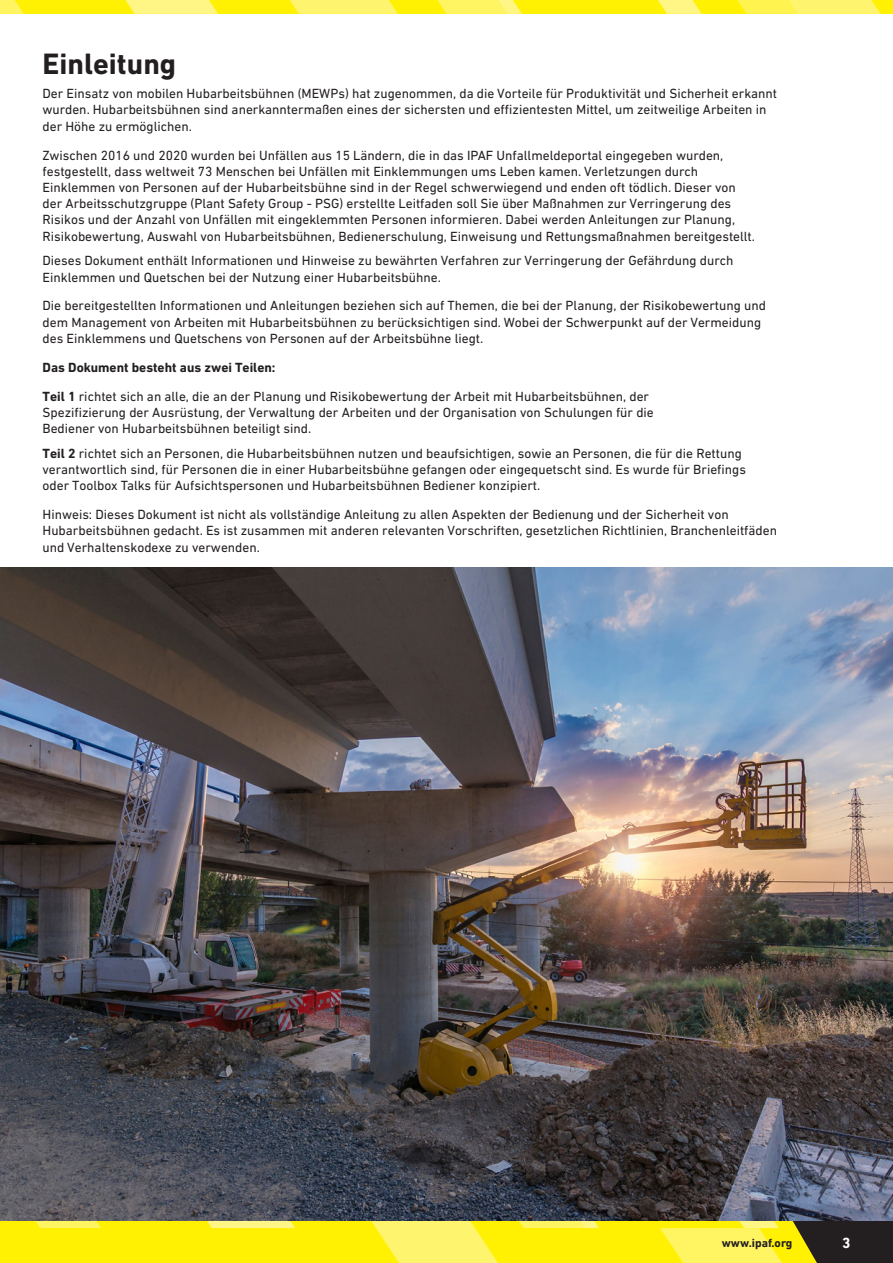
<style>
.page{position:relative;width:893px;height:1263px;background:#fff}
.page>*{position:absolute;margin:0;border:0;box-sizing:border-box;transform-origin:0 0}
.TOC_TITLES{font:700 30px "DIN Next CYR";color:#231f20}
.t1{font:700 15px "DIN Next CYR";color:#fff}
.Body{font:13.5px/16.2px "DIN Next CYR";color:#231f20}
.t2{font:700 13.5px "DIN Next CYR";color:#231f20}
.t3{font:700 12px "DIN Next CYR";color:#231f20}
.s1{font-weight:700}
</style>
<div class="page">
<div style="left:0;top:1220px;width:893px;height:43px;background:#fff101"></div>
<svg style="left:35px;top:1220px;width:66px;height:8px"></svg>
<svg style="left:207px;top:1220px;width:88px;height:8px"></svg>
<svg style="left:371px;top:1220px;width:228px;height:43px"></svg>
<svg style="left:660px;top:1220px;width:233px;height:43px"></svg>
<div style="left:0;top:0;width:893px;height:14px;background:#fff101"></div>
<svg style="left:0;top:0;width:24px;height:14px"></svg>
<svg style="left:125px;top:0;width:93px;height:14px"></svg>
<svg style="left:658px;top:0;width:44px;height:14px"></svg>
<svg style="left:437px;top:0;width:85px;height:14px"></svg>
<svg style="left:737px;top:0;width:144px;height:14px;background:#fff359"></svg>
<svg style="left:290px;top:0;width:108px;height:14px;background:#fff362"></svg>
<img style="left:0;top:567px;width:893px;height:653px">
<p class="TOC_TITLES" style="left:43px;top:46px;width:135px">Einleitung</p>
<p class="Body" style="left:43px;top:85px;width:736px">Der Einsatz von mobilen Hubarbeitsbühnen (MEWPs) hat zugenommen, da die Vorteile für Produktivität und Sicherheit erkannt wurden. Hubarbeitsbühnen sind anerkanntermaßen eines der sichersten und effizientesten Mittel, um zeitweilige Arbeiten in der Höhe zu ermöglichen.</p>
<p class="Body" style="left:43px;top:147px;width:714px">Zwischen 2016 und 2020 wurden bei Unfällen aus 15 Ländern, die in das IPAF Unfallmeldeportal eingegeben wurden, festgestellt, dass weltweit 73 Menschen bei Unfällen mit Einklemmungen ums Leben kamen. Verletzungen durch Einklemmen von Personen auf der Hubarbeitsbühne sind in der Regel schwerwiegend und enden oft tödlich. Dieser von der Arbeitsschutzgruppe (Plant Safety Group - PSG) erstellte Leitfaden soll Sie über Maßnahmen zur Verringerung des Risikos und der Anzahl von Unfällen mit eingeklemmten Personen informieren. Dabei werden Anleitungen zur Planung, Risikobewertung, Auswahl von Hubarbeitsbühnen, Bedienerschulung, Einweisung und Rettungsmaßnahmen bereitgestellt.</p>
<p class="Body" style="left:43px;top:252px;width:692px">Dieses Dokument enthält Informationen und Hinweise zu bewährten Verfahren zur Verringerung der Gefährdung durch<br>Einklemmen und Quetschen bei der Nutzung einer Hubarbeitsbühne.</p>
<p class="Body" style="left:43px;top:298px;width:725px">Die bereitgestellten Informationen und Anleitungen beziehen sich auf Themen, die bei der Planung, der Risikobewertung und dem Management von Arbeiten mit Hubarbeitsbühnen zu berücksichtigen sind. Wobei der Schwerpunkt auf der Vermeidung des Einklemmens und Quetschens von Personen auf der Arbeitsbühne liegt.</p>
<p class="t2" style="left:43px;top:359px;width:235px">Das Dokument besteht aus zwei Teilen:</p>
<p class="Body" style="left:43px;top:388px;width:613px"><span class="s1">Teil 1</span> richtet sich an alle, die an der Planung und Risikobewertung der Arbeit mit Hubarbeitsbühnen, der<br>Spezifizierung der Ausrüstung, der Verwaltung der Arbeiten und der Organisation von Schulungen für die<br>Bediener von Hubarbeitsbühnen beteiligt sind.</p>
<p class="Body" style="left:43px;top:445px;width:705px"><span class="s1">Teil 2</span> richtet sich an Personen, die Hubarbeitsbühnen nutzen und beaufsichtigen, sowie an Personen, die für die Rettung verantwortlich sind, für Personen die in einer Hubarbeitsbühne gefangen oder eingequetscht sind. Es wurde für Briefings oder Toolbox Talks für Aufsichtspersonen und Hubarbeitsbühnen Bediener konzipiert.</p>
<p class="Body" style="left:43px;top:506px;width:736px">Hinweis: Dieses Dokument ist nicht als vollständige Anleitung zu allen Aspekten der Bedienung und der Sicherheit von<br>Hubarbeitsbühnen gedacht. Es ist zusammen mit anderen relevanten Vorschriften, gesetzlichen Richtlinien, Branchenleitfäden und Verhaltenskodexe zu verwenden.</p>
<p class="t3" style="left:722px;top:1236px;width:72px">www.ipaf.org</p>
<p class="t1" style="left:842px;top:1233px;width:10px">3</p>
</div>
